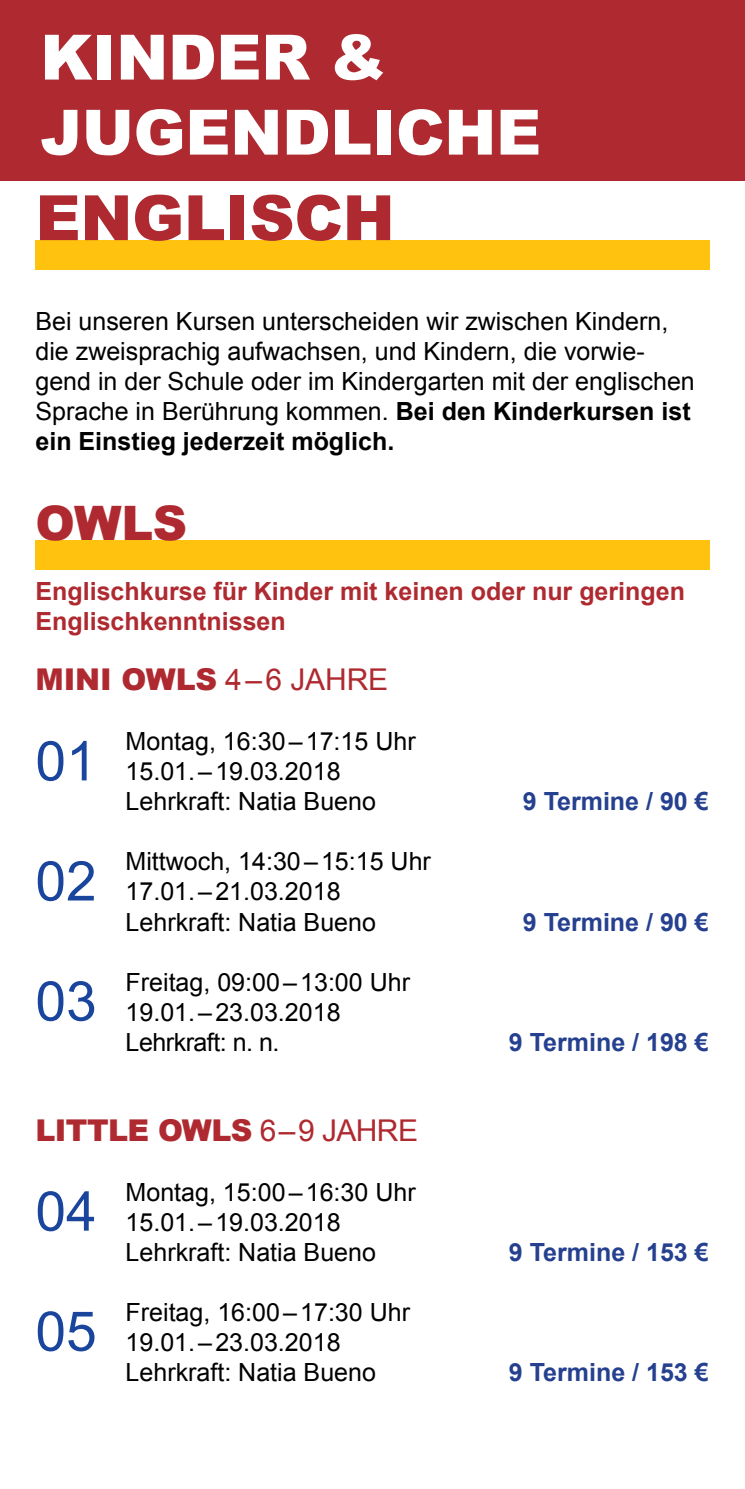
<style>
.page{position:relative;width:745px;height:1489px;background:#fff}
.page>*{position:absolute;margin:0;border:0;box-sizing:border-box;transform-origin:0 0}
.t1{font:900 62.5px/75px "Arial";letter-spacing:-.005em;color:#fff}
.t2{font:900 62.5px "Arial";letter-spacing:-.005em;color:#af2a30}
.t3{font:55px/120px "Arial";color:#19459d;text-align:justify}
.t4{font:900 47.5px "Arial";color:#af2a30}
.t5{font:900 30px "Arial";letter-spacing:-.02em;color:#af2a30}
.t6{font:25px/30px "Arial";color:#000}
.t7{font:700 25px/30px "Arial";color:#af2a30}
.t8{font:700 25px "Arial";color:#25408f}
.s1{font-weight:700}
.s2{font-weight:400}
</style>
<div class="page">
<div style="left:35px;top:540px;width:674px;height:30px;background:#ffc20e"></div>
<div style="left:35px;top:240px;width:674px;height:30px;background:#ffc20e"></div>
<div style="left:0;top:0;width:744px;height:180px;background:#af2a30"></div>
<h1 class="t1" style="left:40px;top:18px;width:494px">KINDER &amp;<br>JUGENDLICHE</h1>
<h1 class="t2" style="left:35px;top:172px;width:360px">ENGLISCH</h1>
<p class="t6" style="left:35px;top:306px;width:660px">Bei unseren Kursen unterscheiden wir zwischen Kindern, die zweisprachig aufwachsen, und Kindern, die vorwie&shy;gend in der Schule oder im Kindergarten mit der englischen Sprache in Berührung kommen. <span class="s1">Bei den Kinderkursen ist ein Einstieg jederzeit möglich.</span></p>
<h3 class="t4" style="left:35px;top:489px;width:118px">OWLS</h3>
<p class="t7" style="left:35px;top:577px;width:650px">Englischkurse für Kinder mit keinen oder nur geringen<br>Englischkenntnissen</p>
<p class="t5" style="left:35px;top:658px;width:354px">MINI OWLS <span class="s2">4–6 Jahre</span></p>
<h2 class="t3" style="left:35px;top:701px;width:63px">01<br>02<br>03</h2>
<p class="t6" style="left:125px;top:726px;width:292px">Montag, 16:30–17:15 Uhr<br>15.01.–19.03.2018<br>Lehrkraft: Natia Bueno</p>
<p class="t6" style="left:125px;top:846px;width:307px">Mittwoch, 14:30–15:15 Uhr<br>17.01.–21.03.2018<br>Lehrkraft: Natia Bueno</p>
<p class="t6" style="left:125px;top:966px;width:286px">Freitag, 09:00–13:00 Uhr<br>19.01.–23.03.2018<br>Lehrkraft: n. n.</p>
<p class="t5" style="left:35px;top:1108px;width:384px">LITTLE OWLS <span class="s2">6–9 Jahre</span></p>
<h2 class="t3" style="left:35px;top:1151px;width:63px">04<br>05</h2>
<p class="t6" style="left:125px;top:1176px;width:292px">Montag, 15:00–16:30 Uhr<br>15.01.–19.03.2018<br>Lehrkraft: Natia Bueno</p>
<p class="t6" style="left:125px;top:1296px;width:286px">Freitag, 16:00–17:30 Uhr<br>19.01.–23.03.2018<br>Lehrkraft: Natia Bueno</p>
<p class="t8" style="left:522px;top:785px;width:187px">9 Termine / 90 €</p>
<p class="t8" style="left:522px;top:905px;width:187px">9 Termine / 90 €</p>
<p class="t8" style="left:508px;top:1025px;width:201px">9 Termine / 198 €</p>
<p class="t8" style="left:508px;top:1235px;width:201px">9 Termine / 153 €</p>
<p class="t8" style="left:508px;top:1355px;width:201px">9 Termine / 153 €</p>
</div>
